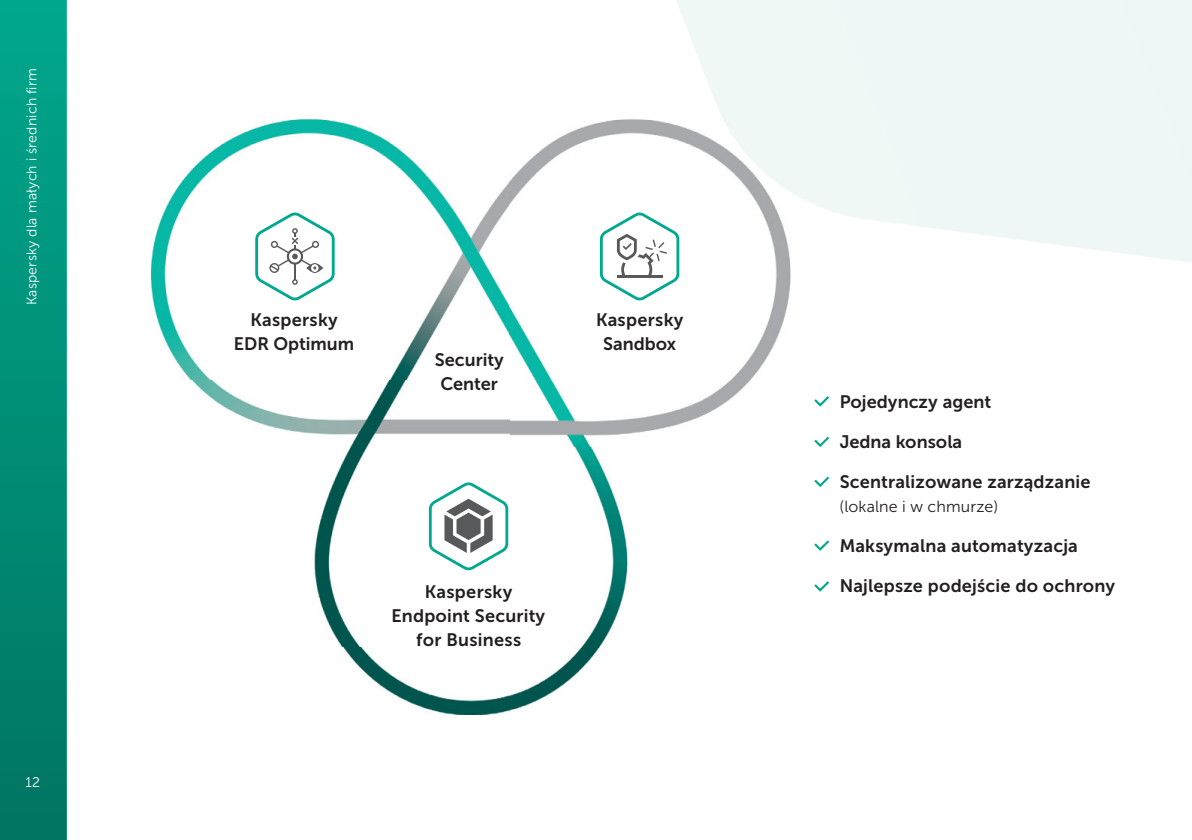
<style>
.page{position:relative;width:1192px;height:840px;background:#fff}
.page>*{position:absolute;margin:0;border:0;box-sizing:border-box;transform-origin:0 0}
.t1{font:18px/24px "Museo Sans Cyrl 700";letter-spacing:.01em;color:#231f20;text-align:center}
.t2{font:16px "Museo Sans Cyrl 300";letter-spacing:.01em;color:#231f20}
.t3{font:14px "Museo Sans Cyrl 300";letter-spacing:.015em;color:#fff}
</style>
<div class="page">
<img style="left:1px;top:0;width:1190px;height:839px">
<svg style="left:812px;top:394px;width:19px;height:14px"></svg>
<svg style="left:812px;top:434px;width:19px;height:15px"></svg>
<svg style="left:812px;top:474px;width:19px;height:15px"></svg>
<svg style="left:812px;top:538px;width:19px;height:14px"></svg>
<svg style="left:812px;top:579px;width:19px;height:14px"></svg>
<svg style="left:863px;top:370px;width:13px;height:8px"></svg>
<img style="left:152px;top:114px;width:643px;height:600px">
<svg style="left:429px;top:482px;width:79px;height:88px"></svg>
<svg style="left:255px;top:213px;width:80px;height:87px"></svg>
<svg style="left:600px;top:213px;width:79px;height:87px"></svg>
<p class="t3" style="left:26px;top:305px;width:238px;rotate:-90deg">Kaspersky dla małych i średnich firm</p>
<p class="t3" style="left:26px;top:777px;width:16px">12</p>
<p class="t1" style="left:234px;top:309px;width:122px">Kaspersky<br>EDR Optimum</p>
<p class="t1" style="left:435px;top:350px;width:71px">Security<br>Center</p>
<p class="t1" style="left:596px;top:309px;width:89px">Kaspersky<br>Sandbox</p>
<p class="t1" style="left:391px;top:581px;width:155px">Kaspersky<br>Endpoint Security for Business</p>
<p class="t1" style="left:840px;top:392px;width:153px">Pojedynczy agent</p>
<p class="t1" style="left:840px;top:432px;width:124px">Jedna konsola</p>
<p class="t1" style="left:840px;top:472px;width:252px">Scentralizowane zarządzanie</p>
<p class="t2" style="left:840px;top:500px;width:160px">(lokalne i w chmurze)</p>
<p class="t1" style="left:840px;top:536px;width:240px">Maksymalna automatyzacja</p>
<p class="t1" style="left:840px;top:576px;width:277px">Najlepsze podejście do ochrony</p>
</div>
